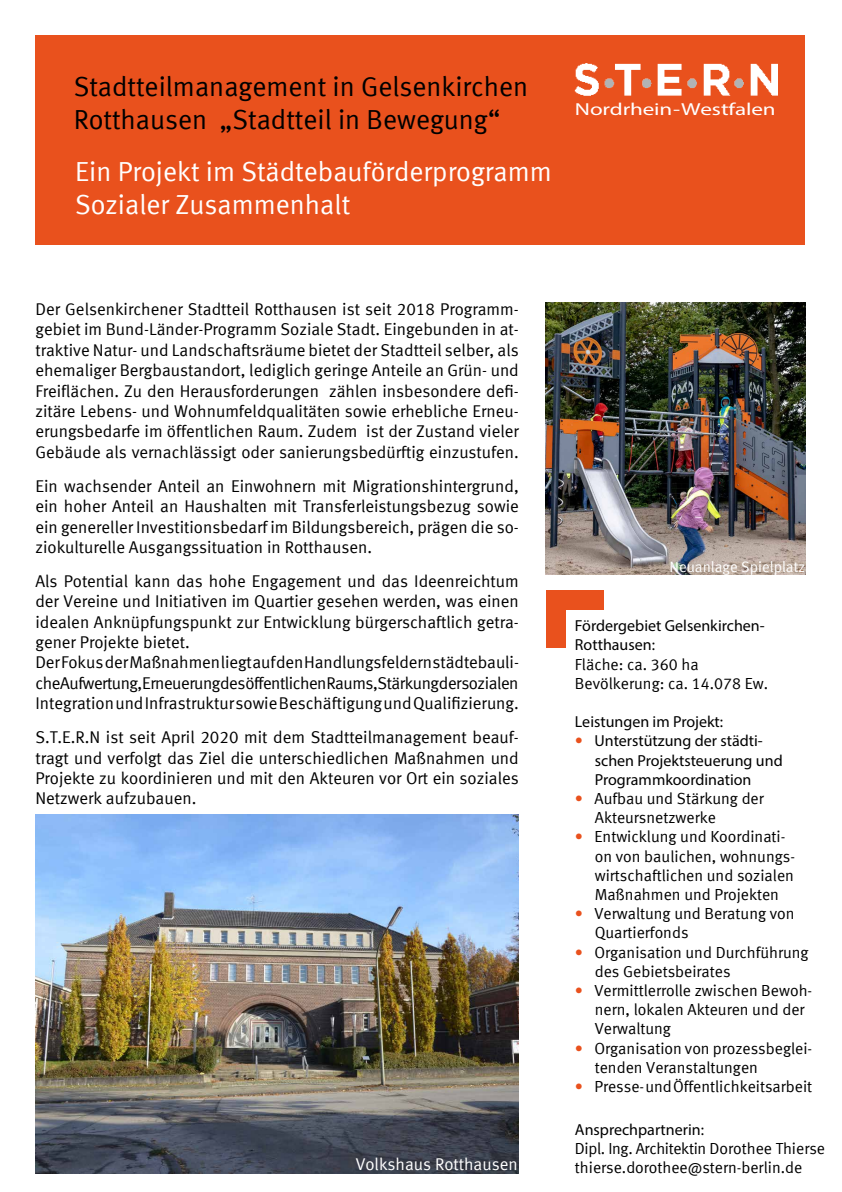
<style>
.page{position:relative;width:842px;height:1192px;background:#fff}
.page>*{position:absolute;margin:0;border:0;box-sizing:border-box;transform-origin:0 0}
.t1{font:27.5px/33px "Meta Normal LF";color:#000}
.t2{font:27.5px/33px "Meta Normal LF";color:#fff}
.t3{font:17.4px "Myriad Pro";letter-spacing:-.005em;color:#fff;scale:1.33 1}
.t4{font:17px/20.4px "Meta Normal LF";color:#000;text-align:justify}
.t5{font:17px "Meta Normal LF";color:#fff}
.t6{font:16px/19.2px "Meta Normal LF";color:#000}
.t7{font:16px/19.2px "Myriad Pro";color:#000}
.t8{font:15px "Meta Normal LF";color:#fff}
.s1{font-family:"Meta Normal LF";color:#e9511d}
.s2{color:#e9511d}
</style>
<div class="page">
<div style="left:35px;top:35px;width:770px;height:209px;background:#e9511d"></div>
<div style="left:546px;top:610px;width:20px;height:38px;background:#e9511d"></div>
<div style="left:546px;top:590px;width:58px;height:20px;background:#e9511d"></div>
<img style="left:575px;top:64px;width:203px;height:32px">
<img style="left:545px;top:303px;width:260px;height:272px">
<img style="left:35px;top:815px;width:484px;height:359px">
<h1 class="t1" style="left:74px;top:70px;width:456px">Stadtteilmanagement in Gelsenkirchen<br>Rotthausen „Stadtteil in Bewegung“</h1>
<h1 class="t2" style="left:75px;top:155px;width:478px">Ein Projekt im Städtebauförderprogramm<br>Sozialer Zusammenhalt</h1>
<p class="t3" style="left:575px;top:98px;width:152px">Nordrhein-Westfalen</p>
<p class="t4" style="left:35px;top:299px;width:485px">Der Gelsenkirchener Stadtteil Rotthausen ist seit 2018 Programm&shy;gebiet im Bund-Länder-Programm Soziale Stadt. Eingebunden in at&shy;traktive Natur- und Landschaftsräume bietet der Stadtteil selber, als ehemaliger Bergbaustandort, lediglich geringe Anteile an Grün- und Freiflächen. Zu den Herausforderungen zählen insbesondere defi&shy;zitäre Lebens- und Wohnumfeldqualitäten sowie erhebliche Erneu&shy;erungsbedarfe im öffentlichen Raum. Zudem ist der Zustand vieler Gebäude als vernachlässigt oder sanierungsbedürftig einzustufen.</p>
<p class="t4" style="left:35px;top:475px;width:485px">Ein wachsender Anteil an Einwohnern mit Migrationshintergrund, ein hoher Anteil an Haushalten mit Transferleistungsbezug sowie ein genereller Investitionsbedarf im Bildungsbereich, prägen die so&shy;ziokulturelle Ausgangssituation in Rotthausen.</p>
<p class="t4" style="left:35px;top:571px;width:485px;text-align:left">Als Potential kann das hohe Engagement und das Ideenreichtum der Vereine und Initiativen im Quartier gesehen werden, was einen idealen Anknüpfungspunkt zur Entwicklung bürgerschaftlich getra&shy;gener Projekte bietet.<br>Der Fokus der Maßnahmen liegt auf den Handlungsfeldern städtebauli&shy;che Aufwertung, Erneuerung des öffentlichen Raums, Stärkung der sozialen Integration und Infrastruktur sowie Beschäftigung und Qualifizierung.</p>
<p class="t4" style="left:35px;top:727px;width:485px">S.T.E.R.N ist seit April 2020 mit dem Stadtteilmanagement beauf&shy;tragt und verfolgt das Ziel die unterschiedlichen Maßnahmen und Projekte zu koordinieren und mit den Akteuren vor Ort ein soziales Netzwerk aufzubauen.</p>
<p class="t5" style="left:356px;top:1154px;width:163px">Volkshaus Rotthausen</p>
<p class="t8" style="left:669px;top:558px;width:137px">Neuanlage Spielplatz</p>
<p class="t7" style="left:575px;top:616px;width:191px">Fördergebiet Gelsenkirchen-<br>Rotthausen:</p>
<p class="t6" style="left:575px;top:654px;width:195px">Fläche: ca. 360 ha<br>Bevölkerung: ca. 14.078 Ew.</p>
<p class="t7" style="left:575px;top:712px;width:150px">Leistungen im Projekt:</p>
<p class="t7" style="left:595px;top:731px;width:189px;text-indent:-20px"><span class="s1">•</span> Unterstützung der städti&shy;schen Projektsteuerung und<br>Programmkoordination</p>
<p class="t6" style="left:595px;top:789px;width:171px;text-indent:-20px"><span class="s2">•</span> Aufbau und Stärkung der<br>Akteursnetzwerke</p>
<p class="t6" style="left:595px;top:827px;width:202px;text-indent:-20px"><span class="s2">•</span> Entwicklung und Koordinati&shy;on von baulichen, wohnungs&shy;wirtschaftlichen und sozialen<br>Maßnahmen und Projekten</p>
<p class="t6" style="left:595px;top:904px;width:201px;text-indent:-20px"><span class="s2">•</span> Verwaltung und Beratung von<br>Quartierfonds</p>
<p class="t6" style="left:595px;top:942px;width:215px;text-indent:-20px"><span class="s2">•</span> Organisation und Durchführung des Gebietsbeirates</p>
<p class="t6" style="left:595px;top:981px;width:219px;text-indent:-20px"><span class="s2">•</span> Vermittlerrolle zwischen Bewoh&shy;nern, lokalen Akteuren und der<br>Verwaltung</p>
<p class="t6" style="left:595px;top:1038px;width:219px;text-indent:-20px"><span class="s2">•</span> Organisation von prozessbeglei&shy;tenden Veranstaltungen</p>
<p class="t6" style="left:575px;top:1077px;width:239px"><span class="s2">•</span> Presse- und Öffentlichkeitsarbeit</p>
<p class="t7" style="left:575px;top:1120px;width:131px">Ansprechpartnerin:</p>
<p class="t6" style="left:575px;top:1139px;width:252px;line-height:19px">Dipl. Ing. Architektin Dorothee Thierse thierse.dorothee@stern-berlin.de</p>
</div>
